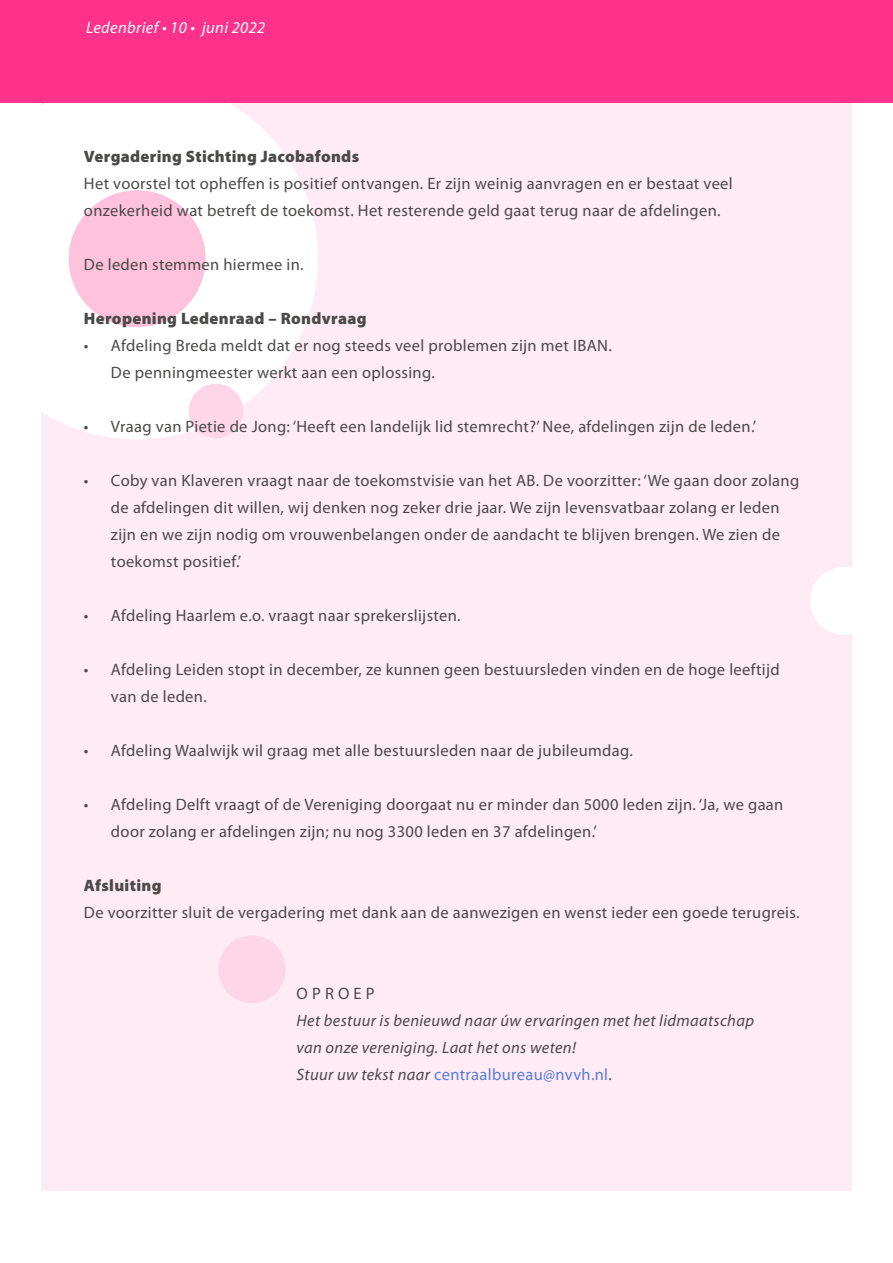
<style>
.page{position:relative;width:893px;height:1263px;background:#fff}
.page>*{position:absolute;margin:0;border:0;box-sizing:border-box;transform-origin:0 0}
.t1{font:16.5px/27px "Myriad Pro";letter-spacing:.02em;color:#4a4a49}
.t2{font:italic 16.5px/27px "Myriad Pro";letter-spacing:.02em;color:#4a4a49}
.t3{font:900 16.5px "Myriad Pro";letter-spacing:.02em;color:#4a4a49}
.t4{font:italic 16.5px "Myriad Pro";letter-spacing:.02em;color:#fff}
.s1{font-style:normal;color:#597ce1}
.s2{font-style:normal}
</style>
<div class="page">
<div style="left:41px;top:102px;width:810px;height:1089px;background:#ffebf4"></div>
<div style="left:218px;top:935px;width:68px;height:68px;background:#ffd6e8;border-radius:50%"></div>
<div style="left:810px;top:567px;width:68px;height:67px;background:#fff;border-radius:50%"></div>
<svg style="left:0;top:102px;width:318px;height:337px;fill:#fff"></svg>
<div style="left:69px;top:190px;width:137px;height:137px;background:#ffc2dc;border-radius:50%"></div>
<div style="left:189px;top:384px;width:54px;height:54px;background:#ffd6e8;border-radius:50%"></div>
<div style="left:0;top:0;width:893px;height:102px;background:#ff328b"></div>
<p class="t4" style="left:86px;top:19px;width:180px">Ledenbrief • 10 • juni 2022</p>
<p class="t3" style="left:84px;top:147px;width:277px">Vergadering Stichting Jacobafonds</p>
<p class="t1" style="left:84px;top:171px;width:650px">Het voorstel tot opheffen is positief ontvangen. Er zijn weinig aanvragen en er bestaat veel onzekerheid wat betreft de toekomst. Het resterende geld gaat terug naar de afdelingen.</p>
<p class="t1" style="left:84px;top:252px;width:221px">De leden stemmen hiermee in.</p>
<p class="t3" style="left:84px;top:309px;width:284px">Heropening Ledenraad – Rondvraag</p>
<p class="t1" style="left:111px;top:333px;width:502px;text-indent:-27px">• Afdeling Breda meldt dat er nog steeds veel problemen zijn met IBAN.<br>De penningmeester werkt aan een oplossing.</p>
<p class="t1" style="left:84px;top:414px;width:674px">• Vraag van Pietie de Jong: ‘Heeft een landelijk lid stemrecht?’ Nee, afdelingen zijn de leden.’</p>
<p class="t1" style="left:111px;top:468px;width:690px;text-indent:-27px">• Coby van Klaveren vraagt naar de toekomstvisie van het AB. De voorzitter: ‘We gaan door zolang de afdelingen dit willen, wij denken nog zeker drie jaar. We zijn levensvatbaar zolang er leden zijn en we zijn nodig om vrouwenbelangen onder de aandacht te blijven brengen. We zien de toekomst positief.’</p>
<p class="t1" style="left:84px;top:603px;width:378px">• Afdeling Haarlem e.o. vraagt naar sprekerslijsten.</p>
<p class="t1" style="left:111px;top:657px;width:670px;text-indent:-27px">• Afdeling Leiden stopt in december, ze kunnen geen bestuursleden vinden en de hoge leeftijd van de leden.</p>
<p class="t1" style="left:84px;top:738px;width:550px">• Afdeling Waalwijk wil graag met alle bestuursleden naar de jubileumdag.</p>
<p class="t1" style="left:111px;top:792px;width:674px;text-indent:-27px">• Afdeling Delft vraagt of de Vereniging doorgaat nu er minder dan 5000 leden zijn. ‘Ja, we gaan door zolang er afdelingen zijn; nu nog 3300 leden en 37 afdelingen.’</p>
<p class="t3" style="left:84px;top:876px;width:79px">Afsluiting</p>
<p class="t1" style="left:84px;top:900px;width:717px">De voorzitter sluit de vergadering met dank aan de aanwezigen en wenst ieder een goede terugreis.</p>
<p class="t1" style="left:297px;top:981px;width:80px">O P R O E P</p>
<p class="t2" style="left:297px;top:1008px;width:459px">Het bestuur is benieuwd naar úw ervaringen met het lidmaatschap van onze vereniging. Laat het ons weten!<br>Stuur uw tekst naar <span class="s1">centraalbureau@nvvh.nl</span><span class="s2">.</span></p>
</div>
